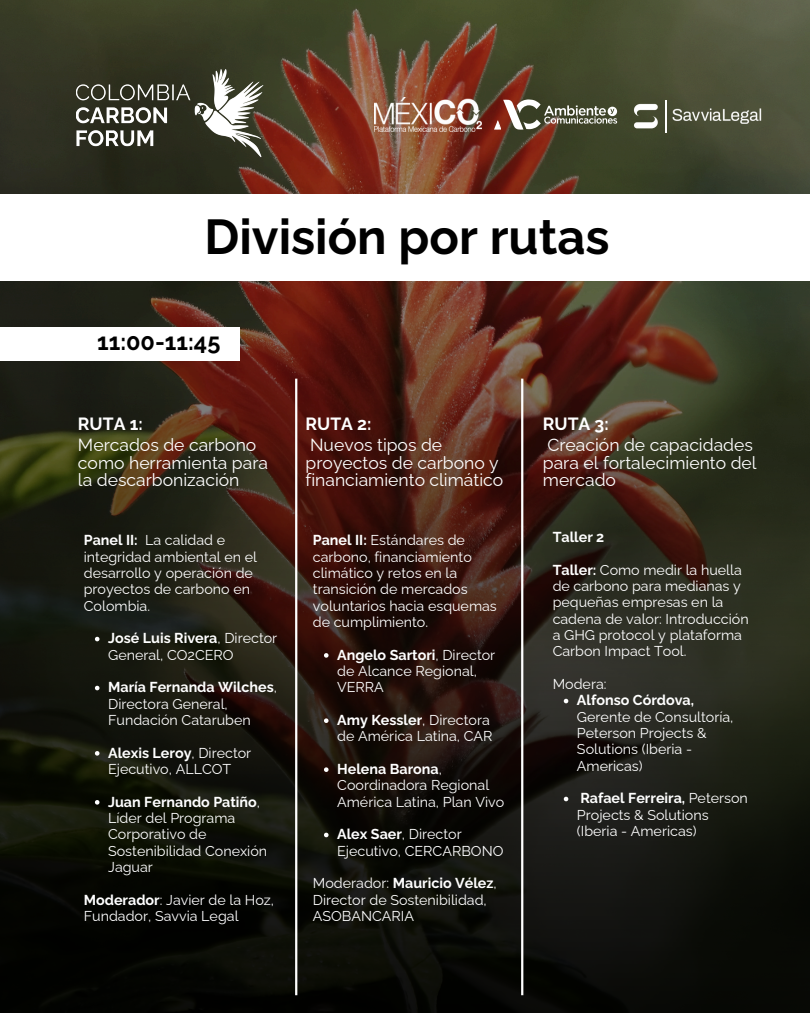
<style>
.page{position:relative;width:810px;height:1013px;background:#fff}
.page>*{position:absolute;margin:0;border:0;box-sizing:border-box;transform-origin:0 0}
.t1{font:700 48.8px "Raleway";color:#000}
.t2{font:700 23.5px "Raleway";color:#000}
.t3{font:17.6px/20.9px "Raleway";color:#fff}
.t4{font:14.3px/16.3px "Raleway";color:#fff}
.t5{font:700 14.3px "Raleway";color:#fff}
.s1{font-weight:700}
</style>
<div class="page">
<img style="left:0;top:0;width:810px;height:1012px">
<img style="left:76px;top:67px;width:197px;height:94px">
<svg style="left:494px;top:99px;width:123px;height:31px"></svg>
<img style="left:374px;top:98px;width:108px;height:33px">
<img style="left:630px;top:100px;width:32px;height:33px">
<img style="left:672px;top:107px;width:92px;height:20px">
<hr style="left:665px;top:100px;width:2px;height:33px;background:#fff">
<div style="left:0;top:194px;width:810px;height:86px;background:#fff"></div>
<div style="left:0;top:327px;width:240px;height:34px;background:#fff"></div>
<hr style="left:295px;top:378px;width:2px;height:617px;background:#fff">
<hr style="left:521px;top:378px;width:2px;height:617px;background:#fff">
<svg style="left:95px;top:636px;width:4px;height:5px"></svg>
<svg style="left:95px;top:685px;width:4px;height:5px"></svg>
<svg style="left:95px;top:751px;width:4px;height:4px"></svg>
<svg style="left:95px;top:800px;width:4px;height:4px"></svg>
<svg style="left:324px;top:653px;width:5px;height:4px"></svg>
<svg style="left:324px;top:718px;width:5px;height:5px"></svg>
<svg style="left:324px;top:767px;width:5px;height:5px"></svg>
<svg style="left:324px;top:832px;width:5px;height:5px"></svg>
<svg style="left:564px;top:698px;width:4px;height:5px"></svg>
<svg style="left:564px;top:796px;width:4px;height:5px"></svg>
<p class="t1" style="left:204px;top:208px;width:407px">División por rutas</p>
<p class="t2" style="left:97px;top:328px;width:125px">11:00-11:45</p>
<p class="t3" style="left:78px;top:413px;width:180px"><span class="s1">RUTA 1:<br></span>Mercados de carbono</p>
<p class="t3" style="left:78px;top:453px;width:192px;line-height:17.6px">como herramienta para la descarbonización</p>
<p class="t4" style="left:84px;top:532px;width:175px"><span class="s1">Panel II:</span> La calidad e integridad ambiental en el desarrollo y operación de proyectos de carbono en<br>Colombia.</p>
<p class="t4" style="left:108px;top:630px;width:171px"><span class="s1">José Luis Rivera</span>, Director<br>General, CO2CERO</p>
<p class="t4" style="left:108px;top:679px;width:170px"><span class="s1">María Fernanda Wilches</span>,<br>Directora General,<br>Fundación Cataruben</p>
<p class="t4" style="left:108px;top:744px;width:145px"><span class="s1">Alexis Leroy</span>, Director<br>Ejecutivo, ALLCOT</p>
<p class="t4" style="left:108px;top:793px;width:161px"><span class="s1">Juan Fernando Patiño</span>,<br>Líder del Programa<br>Corporativo de<br>Sostenibilidad Conexión<br>Jaguar</p>
<p class="t4" style="left:84px;top:891px;width:192px"><span class="s1">Moderador</span>: Javier de la Hoz,<br>Fundador, Savvia Legal</p>
<p class="t3" style="left:306px;top:413px;width:138px"><span class="s1">RUTA 2:<br></span>Nuevos tipos de</p>
<p class="t3" style="left:306px;top:453px;width:199px;line-height:17.6px">proyectos de carbono y financiamiento climático</p>
<p class="t4" style="left:313px;top:532px;width:186px"><span class="s1">Panel II:</span> Estándares de carbono, financiamiento climático y retos en la transición de mercados voluntarios hacia esquemas de cumplimiento.</p>
<p class="t4" style="left:337px;top:646px;width:160px"><span class="s1">Angelo Sartori</span>, Director de Alcance Regional,<br>VERRA</p>
<p class="t4" style="left:337px;top:711px;width:157px"><span class="s1">Amy Kessler</span>, Directora de América Latina, CAR</p>
<p class="t4" style="left:337px;top:760px;width:169px"><span class="s1">Helena Barona</span>,<br>Coordinadora Regional<br>América Latina, Plan Vivo</p>
<p class="t4" style="left:337px;top:826px;width:168px"><span class="s1">Alex Saer</span>, Director<br>Ejecutivo, CERCARBONO</p>
<p class="t4" style="left:313px;top:875px;width:185px">Moderador: <span class="s1">Mauricio Vélez</span>,<br>Director de Sostenibilidad,<br>ASOBANCARIA</p>
<h1 class="t3" style="left:543px;top:413px;width:212px"><span class="s1">RUTA 3:<br></span>Creación de capacidades</h1>
<h1 class="t3" style="left:543px;top:453px;width:215px;line-height:17.6px">para el fortalecimiento del mercado</h1>
<p class="t5" style="left:553px;top:528px;width:53px">Taller 2</p>
<p class="t4" style="left:553px;top:561px;width:198px"><span class="s1">Taller:</span> Como medir la huella de carbono para medianas y pequeñas empresas en la cadena de valor: Introducción a GHG protocol y plataforma<br>Carbon Impact Tool.</p>
<p class="t4" style="left:553px;top:675px;width:55px">Modera:</p>
<p class="t5" style="left:577px;top:692px;width:119px">Alfonso Córdova,</p>
<p class="t4" style="left:577px;top:708px;width:158px">Gerente de Consultoría,<br>Peterson Projects &amp;<br>Solutions (Iberia -<br>Americas)</p>
<p class="t4" style="left:577px;top:790px;width:172px"><span class="s1">Rafael Ferreira,</span> Peterson<br>Projects &amp; Solutions (Iberia - Americas)</p>
</div>
